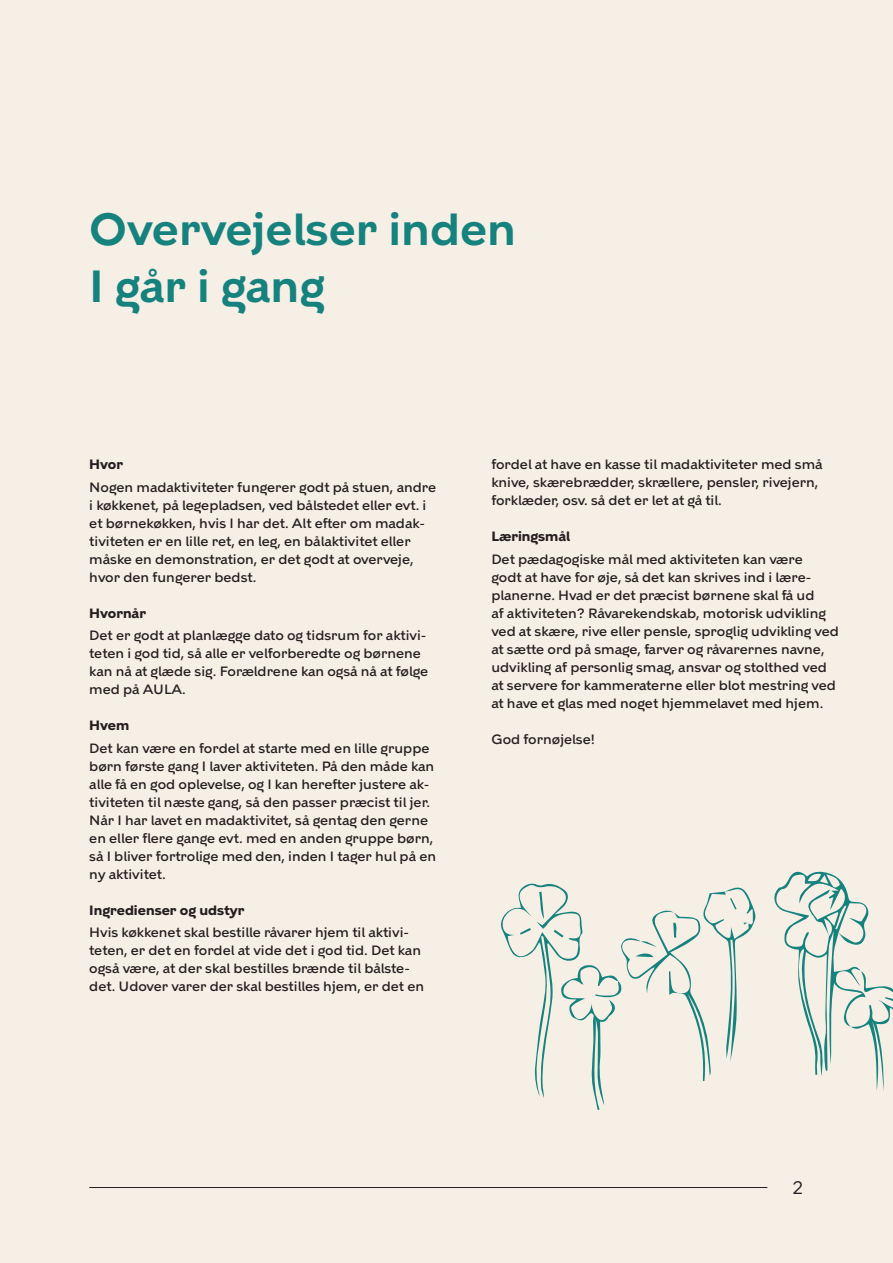
<style>
.page{position:relative;width:893px;height:1263px;background:#f6efe6}
.page>*{position:absolute;margin:0;border:0;box-sizing:border-box;transform-origin:0 0}
.t1{font:600 45px "KBH";color:#16827d}
.t2{font:18px "KBH";color:#231f20}
.t3{font:500 13.5px/18px "KBH";color:#231f20}
.t4{font:700 13.5px "KBH";color:#231f20}
</style>
<div class="page">
<hr style="left:89px;top:1187px;width:678px;height:1px;background:#231f20">
<svg style="left:774px;top:871px;width:119px;height:220px"></svg>
<svg style="left:501px;top:883px;width:255px;height:227px"></svg>
<p class="t1" style="left:89px;top:202px;width:428px">Overvejelser inden</p>
<p class="t1" style="left:89px;top:259px;width:237px">I går i gang</p>
<p class="t4" style="left:89px;top:456px;width:35px">Hvor</p>
<p class="t3" style="left:89px;top:478px;width:348px">Nogen madaktiviteter fungerer godt på stuen, andre i køkkenet, på legepladsen, ved bålstedet eller evt. i et børnekøkken, hvis I har det. Alt efter om madak&shy;tiviteten er en lille ret, en leg, en bålaktivitet eller måske en demonstration, er det godt at overveje, hvor den fungerer bedst.</p>
<p class="t4" style="left:89px;top:605px;width:58px">Hvornår</p>
<p class="t3" style="left:89px;top:627px;width:341px">Det er godt at planlægge dato og tidsrum for aktivi&shy;teten i god tid, så alle er velforberedte og børnene kan nå at glæde sig. Forældrene kan også nå at følge med på AULA.</p>
<p class="t4" style="left:89px;top:717px;width:41px">Hvem</p>
<p class="t3" style="left:89px;top:739px;width:348px">Det kan være en fordel at starte med en lille gruppe børn første gang I laver aktiviteten. På den måde kan alle få en god oplevelse, og I kan herefter justere ak&shy;tiviteten til næste gang, så den passer præcist til jer.<br>Når I har lavet en madaktivitet, så gentag den gerne en eller flere gange evt. med en anden gruppe børn, så I bliver fortrolige med den, inden I tager hul på en ny aktivitet.</p>
<p class="t4" style="left:89px;top:902px;width:157px">Ingredienser og udstyr</p>
<p class="t3" style="left:89px;top:924px;width:336px">Hvis køkkenet skal bestille råvarer hjem til aktivi&shy;teten, er det en fordel at vide det i god tid. Det kan også være, at der skal bestilles brænde til bålste&shy;det. Udover varer der skal bestilles hjem, er det en</p>
<p class="t3" style="left:491px;top:456px;width:333px">fordel at have en kasse til madaktiviteter med små knive, skærebrædder, skrællere, pensler, rivejern, forklæder, osv. så det er let at gå til.</p>
<p class="t4" style="left:491px;top:528px;width:80px">Læringsmål</p>
<p class="t3" style="left:491px;top:550px;width:349px">Det pædagogiske mål med aktiviteten kan være<br>godt at have for øje, så det kan skrives ind i lære&shy;planerne. Hvad er det præcist børnene skal få ud<br>af aktiviteten? Råvarekendskab, motorisk udvikling ved at skære, rive eller pensle, sproglig udvikling ved at sætte ord på smage, farver og råvarernes navne, udvikling af personlig smag, ansvar og stolthed ved at servere for kammeraterne eller blot mestring ved at have et glas med noget hjemmelavet med hjem.</p>
<p class="t3" style="left:491px;top:730px;width:105px">God fornøjelse!</p>
<p class="t2" style="left:792px;top:1176px;width:13px">2</p>
</div>
